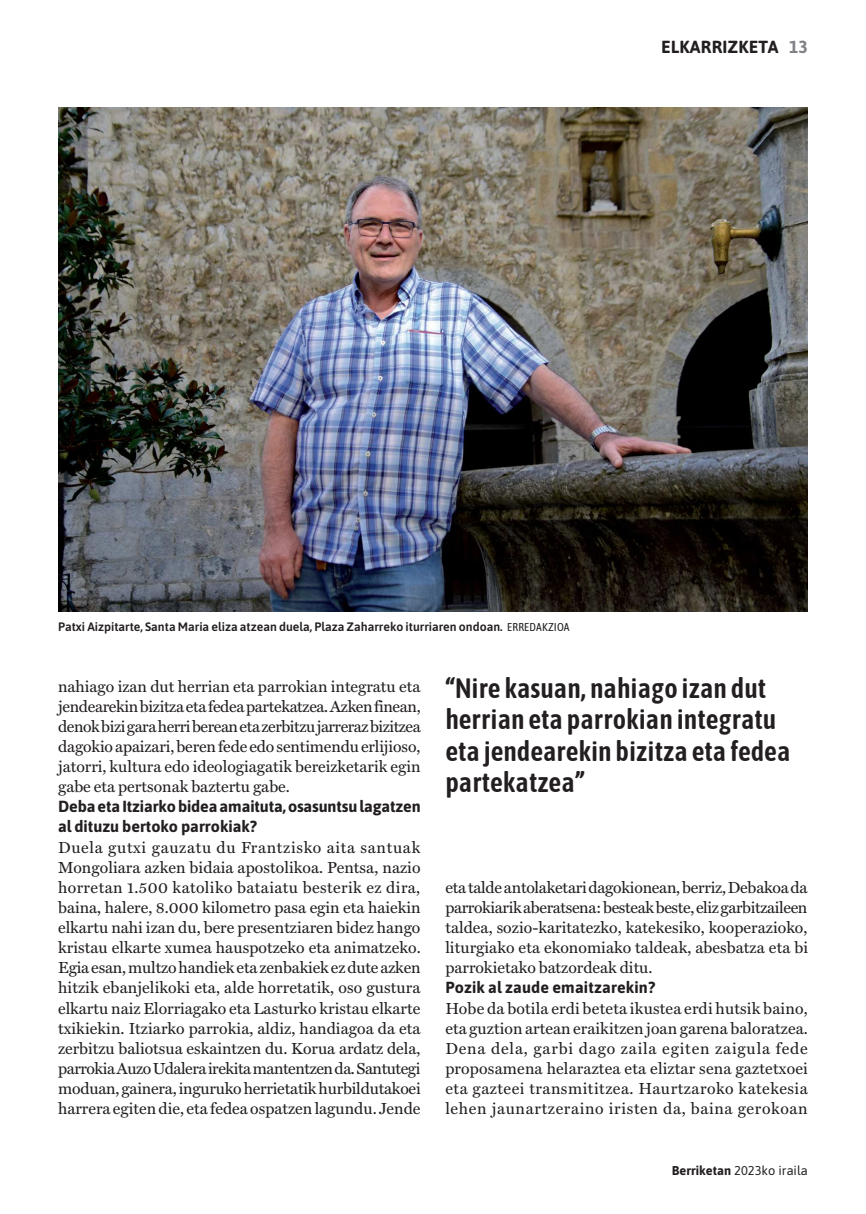
<style>
.page{position:relative;width:866px;height:1214px;background:#fff}
.page>*{position:absolute;margin:0;border:0;box-sizing:border-box;transform-origin:0 0}
.entresaka{font:600 28px/31.5px "Asap Condensed";color:#231f20}
.zintillo_orokorra_go{font:700 17.5px "Asap";letter-spacing:.01em;color:#231f20}
.elkarizketa_galdera{font:16.1px/20.1px "Miller Text Roman";color:#231f20;text-align:justify}
.elkarizketa_galdera-2{font:700 16.1px/20.1px "Asap";color:#231f20}
.t1{font:12.78px "Asap";color:#231f20}
.argazki_oina{font:600 12.25px "Asap";color:#231f20}
.s1{color:#808285}
.s2{font-family:"Asap Condensed";font-weight:400;font-size:11.38px}
.s3{font-weight:700}
</style>
<div class="page">
<img style="left:58px;top:108px;width:749px;height:503px">
<p class="zintillo_orokorra_go" style="left:661px;top:34px;width:148px">ELKARRIZKETA <span class="s1">13</span></p>
<p class="argazki_oina" style="left:58px;top:618px;width:513px">Patxi Aizpitarte, Santa Maria eliza atzean duela, Plaza Zaharreko iturriaren ondoan. <span class="s2">ERREDAKZIOA</span></p>
<p class="elkarizketa_galdera" style="left:58px;top:676px;width:364px">nahiago izan dut herrian eta parrokian integratu eta jendearekin bizitza eta fedea partekatzea. Azken finean, denok bizi gara herri berean eta zerbitzu jarreraz bizitzea dagokio apaizari, beren fede edo sentimendu erlijioso, jatorri, kultura edo ideologiagatik bereizketarik egin gabe eta pertsonak baztertu gabe.</p>
<p class="elkarizketa_galdera-2" style="left:58px;top:796px;width:364px">Deba eta Itziarko bidea amaituta, osasuntsu lagatzen al dituzu bertoko parrokiak?</p>
<p class="elkarizketa_galdera" style="left:58px;top:837px;width:364px">Duela gutxi gauzatu du Frantzisko aita santuak Mongoliara azken bidaia apostolikoa. Pentsa, nazio horretan 1.500 katoliko bataiatu besterik ez dira, baina, halere, 8.000 kilometro pasa egin eta haiekin elkartu nahi izan du, bere presentziaren bidez hango kristau elkarte xumea hauspotzeko eta animatzeko.<br>Egia esan, multzo handiek eta zenbakiek ez dute azken hitzik ebanjelikoki eta, alde horretatik, oso gustura elkartu naiz Elorriagako eta Lasturko kristau elkarte txikiekin. Itziarko parrokia, aldiz, handiagoa da eta zerbitzu baliotsua eskaintzen du. Korua ardatz dela, parrokia Auzo Udalera irekita mantentzen da. Santutegi moduan, gainera, inguruko herrietatik hurbildutakoei harrera egiten die, eta fedea ospatzen lagundu. Jende</p>
<p class="entresaka" style="left:445px;top:671px;width:346px">“Nire kasuan, nahiago izan dut herrian eta parrokian integratu eta jendearekin bizitza eta fedea partekatzea”</p>
<p class="elkarizketa_galdera" style="left:445px;top:877px;width:364px">eta talde antolaketari dagokionean, berriz, Debakoa da parrokiarik aberatsena: besteak beste, eliz garbitzaileen taldea, sozio-karitatezko, katekesiko, kooperazioko, liturgiako eta ekonomiako taldeak, abesbatza eta bi parrokietako batzordeak ditu.</p>
<p class="elkarizketa_galdera-2" style="left:445px;top:977px;width:211px">Pozik al zaude emaitzarekin?</p>
<p class="elkarizketa_galdera" style="left:445px;top:998px;width:364px">Hobe da botila erdi beteta ikustea erdi hutsik baino, eta guztion artean eraikitzen joan garena baloratzea.<br>Dena dela, garbi dago zaila egiten zaigula fede proposamena helaraztea eta eliztar sena gaztetxoei eta gazteei transmititzea. Haurtzaroko katekesia lehen jaunartzeraino iristen da, baina gerokoan</p>
<p class="t1" style="left:671px;top:1161px;width:137px"><span class="s3">Berriketan</span> 2023ko iraila</p>
</div>
